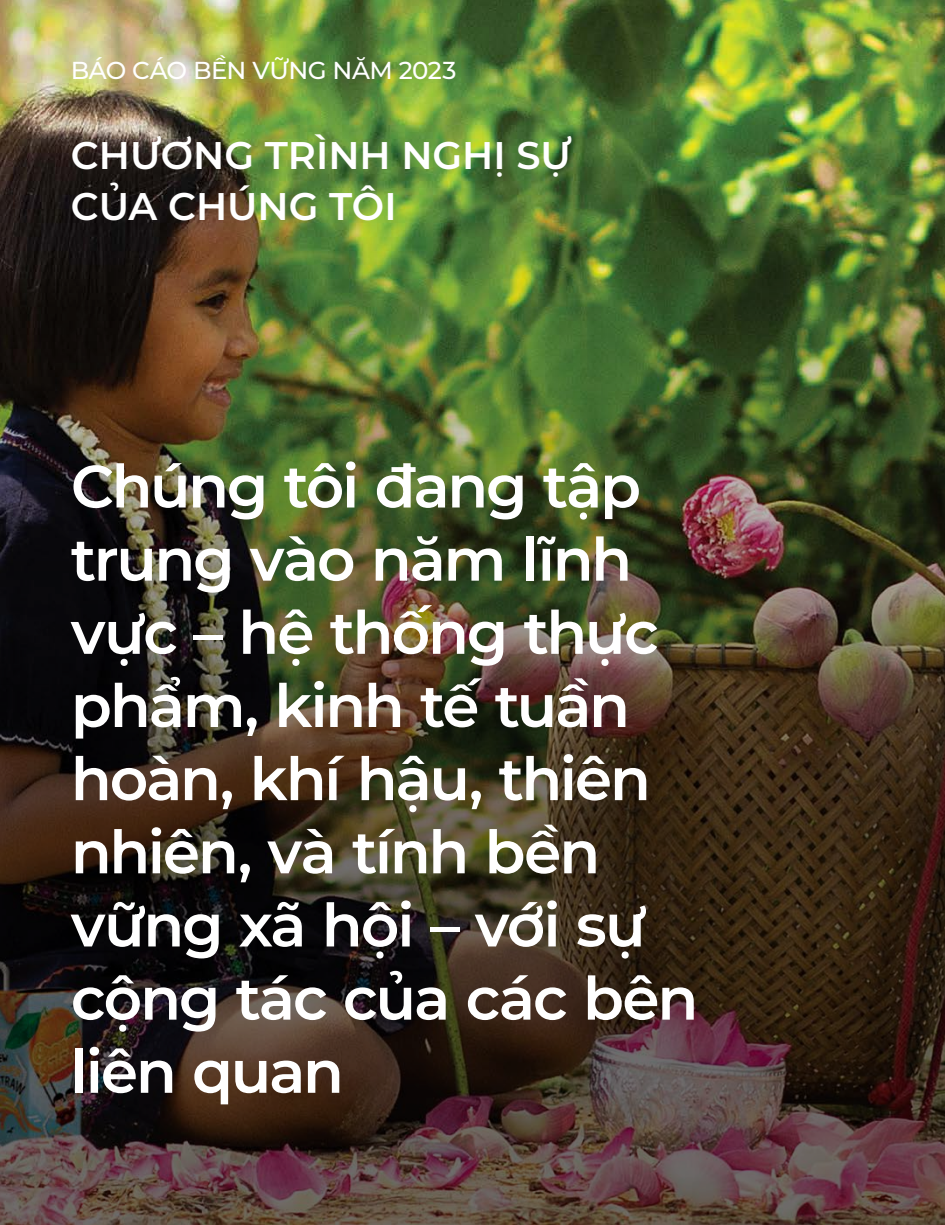
<style>
.page{position:relative;width:945px;height:1225px;background:#fff}
.page>*{position:absolute;margin:0;border:0;box-sizing:border-box;transform-origin:0 0}
.t1{font:600 59.68px/73.1px "Montserrat";letter-spacing:-.035em;color:#fff}
.t2{font:600 38.5px/51.6px "Montserrat";color:#fff}
.t3{font:500 24.5px "Montserrat";letter-spacing:-.02em;color:#fff}
</style>
<div class="page">
<img style="left:0;top:0;width:945px;height:1225px">
<p class="t3" style="left:71px;top:53px;width:387px">BÁO CÁO BỀN VỮNG NĂM 2023</p>
<p class="t2" style="left:71px;top:127px;width:502px">CHƯƠNG TRÌNH NGHỊ SỰ<br>CỦA CHÚNG TÔI</p>
<p class="t1" style="left:71px;top:447px;width:629px">Chúng tôi đang tập trung vào năm lĩnh vực – hệ thống thực phẩm, kinh tế tuần hoàn, khí hậu, thiên nhiên, và tính bền vững xã hội – với sự cộng tác của các bên liên quan</p>
</div>
